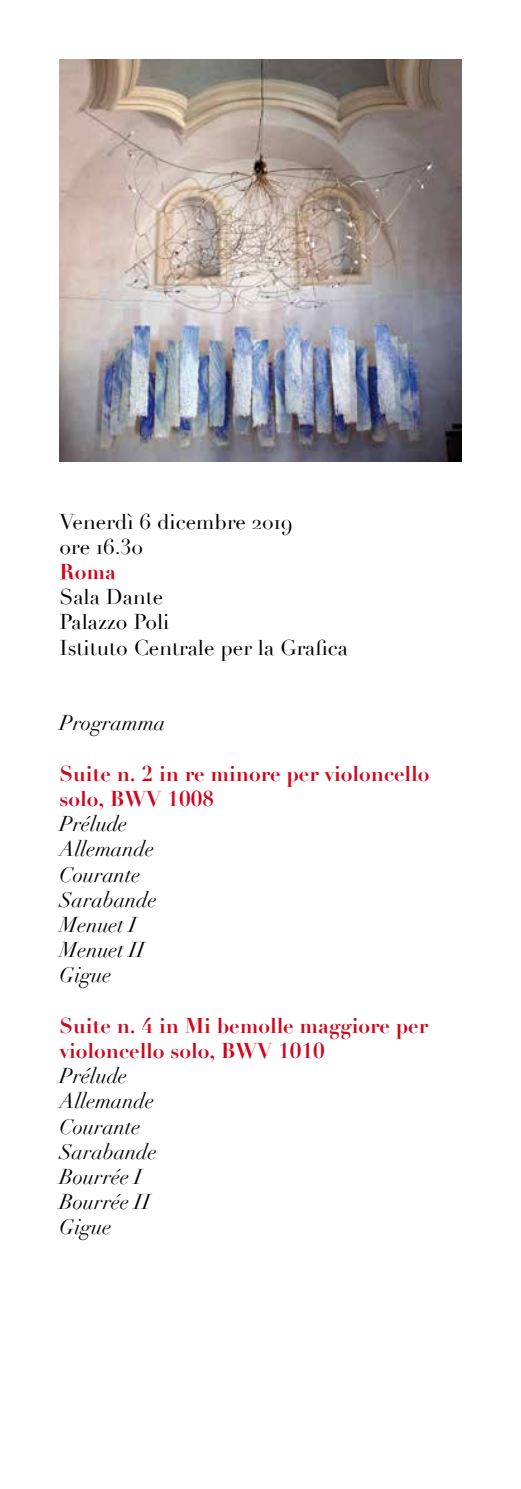
<style>
.page{position:relative;width:521px;height:1489px;background:#fff}
.page>*{position:absolute;margin:0;border:0;box-sizing:border-box;transform-origin:0 0}
.t1{font:italic 21px/25.2px "Didot";color:#000}
.t2{font:700 21px/25.2px "Didot";color:#cd071e}
.t3{font:21px/25.2px "Didot";color:#000}
</style>
<div class="page">
<img style="left:60px;top:60px;width:401px;height:401px">
<p class="t3" style="left:60px;top:509px;width:234px">Venerdì 6 dicembre 2019 ore 16.30</p>
<p class="t2" style="left:60px;top:559px;width:58px">Roma</p>
<p class="t3" style="left:60px;top:584px;width:290px">Sala Dante<br>Palazzo Poli<br>Istituto Centrale per la Grafica</p>
<p class="t1" style="left:60px;top:710px;width:107px">Programma</p>
<p class="t2" style="left:60px;top:760px;width:371px">Suite n. 2 in re minore per violoncello solo, BWV 1008</p>
<p class="t1" style="left:60px;top:811px;width:99px">Prélude<br>Allemande<br>Courante<br>Sarabande<br>Menuet I<br>Menuet II<br>Gigue</p>
<p class="t2" style="left:60px;top:1012px;width:370px">Suite n. 4 in Mi bemolle maggiore per violoncello solo, BWV 1010</p>
<p class="t1" style="left:60px;top:1063px;width:99px">Prélude<br>Allemande<br>Courante<br>Sarabande<br>Bourrée I<br>Bourrée II<br>Gigue</p>
</div>
